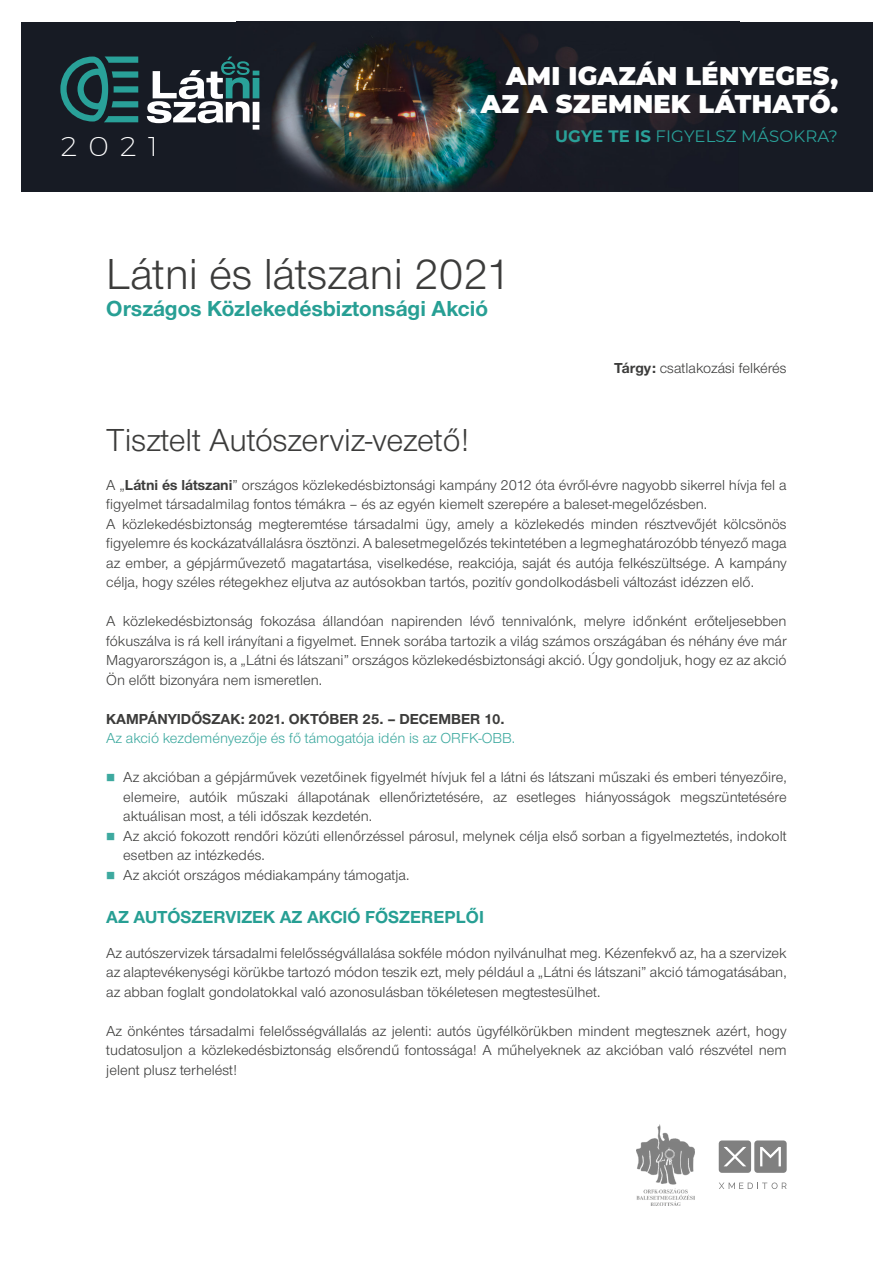
<style>
.page{position:relative;width:893px;height:1263px;background:#fff}
.page>*{position:absolute;margin:0;border:0;box-sizing:border-box;transform-origin:0 0}
.t1{font:45px "Nimbus San Nov TOT";color:#3c3c3b}
.t2{font:33px "Nimbus San Nov TOT";color:#3c3c3b}
.t3{font:200 27.15px "Montserrat";color:#fff;scale:1.11 1}
.t4{font:900 25.5px/27px "Montserrat";letter-spacing:.01em;color:#fff;text-align:right}
.t5{font:700 22.5px "Nimbus San Nov TOT";color:#279f94}
.t6{font:700 18px "Nimbus San Nov TOT";color:#279f94}
.t7{font:16.5px "Montserrat";letter-spacing:.01em;color:#29a199}
.t8{font:15px/19.5px "Nimbus San Nov TOT";color:#3c3c3b;text-align:justify}
.t9{font:15px "Nimbus San Nov TOT";color:#3da99f}
.t10{font:700 15px "Nimbus San Nov TOT";color:#3c3c3b}
.s1{font-weight:700}
.s2{font-family:"Liberation Sans";color:#3da99f}
</style>
<div class="page">
<svg style="left:719px;top:1182px;width:68px;height:7px"></svg>
<svg style="left:719px;top:1140px;width:68px;height:33px;background:#989898"></svg>
<img style="left:637px;top:1124px;width:57px;height:81px">
<div style="left:21px;top:22px;width:852px;height:169px;background:#171b24"></div>
<img style="left:259px;top:35px;width:448px;height:156px">
<svg style="left:60px;top:57px;width:78px;height:65px"></svg>
<svg style="left:147px;top:57px;width:112px;height:73px"></svg>
<h3 class="t3" style="left:60px;top:129px;width:90px">2021</h3>
<h3 class="t4" style="left:481px;top:61px;width:359px">AMI IGAZÁN LÉNYEGES,<br>AZ A SZEMNEK LÁTHATÓ.</h3>
<p class="t7" style="left:555px;top:125px;width:284px"><span class="s1">UGYE TE IS</span> FIGYELSZ MÁSOKRA?</p>
<h1 class="t1" style="left:106px;top:249px;width:406px">Látni és látszani 2021</h1>
<h3 class="t5" style="left:106px;top:296px;width:383px">Országos Közlekedésbiztonsági Akció</h3>
<p class="t8" style="left:614px;top:358px;width:174px"><span class="s1">Tárgy:</span> csatlakozási felkérés</p>
<h2 class="t2" style="left:106px;top:421px;width:364px">Tisztelt Autószerviz-vezető!</h2>
<p class="t8" style="left:106px;top:475px;width:682px;text-align:left">A „<span class="s1">Látni és látszani</span>” országos közlekedésbiztonsági kampány 2012 óta évről-évre nagyobb sikerrel hívja fel a figyelmet társadalmilag fontos témákra – és az egyén kiemelt szerepére a baleset-megelőzésben.<br>A közlekedésbiztonság megteremtése társadalmi ügy, amely a közlekedés minden résztvevőjét kölcsönös figyelemre és kockázatvállalásra ösztönzi. A balesetmegelőzés tekintetében a legmeghatározóbb tényező maga az ember, a gépjárművezető magatartása, viselkedése, reakciója, saját és autója felkészültsége. A kampány célja, hogy széles rétegekhez eljutva az autósokban tartós, pozitív gondolkodásbeli változást idézzen elő.</p>
<p class="t8" style="left:106px;top:611px;width:682px">A közlekedésbiztonság fokozása állandóan napirenden lévő tennivalónk, melyre időnként erőteljesebben fókuszálva is rá kell irányítani a figyelmet. Ennek sorába tartozik a világ számos országában és néhány éve már Magyarországon is, a „Látni és látszani” országos közlekedésbiztonsági akció. Úgy gondoljuk, hogy ez az akció Ön előtt bizonyára nem ismeretlen.</p>
<p class="t10" style="left:106px;top:710px;width:400px">KAMPÁNYIDŐSZAK: 2021. OKTÓBER 25. – DECEMBER 10.</p>
<p class="t9" style="left:106px;top:730px;width:410px">Az akció kezdeményezője és fő támogatója idén is az ORFK-OBB.</p>
<p class="t8" style="left:123px;top:767px;width:665px;text-indent:-17px"><span class="s2">■</span> Az akcióban a gépjárművek vezetőinek figyelmét hívjuk fel a látni és látszani műszaki és emberi tényezőire, elemeire, autóik műszaki állapotának ellenőriztetésére, az esetleges hiányosságok megszüntetésére aktuálisan most, a téli időszak kezdetén.</p>
<p class="t8" style="left:123px;top:826px;width:665px;text-indent:-17px"><span class="s2">■</span> Az akció fokozott rendőri közúti ellenőrzéssel párosul, melynek célja első sorban a figyelmeztetés, indokolt esetben az intézkedés.</p>
<p class="t8" style="left:106px;top:865px;width:305px"><span class="s2">■</span> Az akciót országos médiakampány támogatja.</p>
<p class="t6" style="left:106px;top:906px;width:379px">AZ AUTÓSZERVIZEK AZ AKCIÓ FŐSZEREPLŐ I</p>
<p class="t8" style="left:106px;top:943px;width:682px">Az autószervizek társadalmi felelősségvállalása sokféle módon nyilvánulhat meg. Kézenfekvő az, ha a szervizek az alaptevékenységi körükbe tartozó módon teszik ezt, mely például a „Látni és látszani” akció támogatásában, az abban foglalt gondolatokkal való azonosulásban tökéletesen megtestesülhet.</p>
<p class="t8" style="left:106px;top:1021px;width:682px">Az önkéntes társadalmi felelősségvállalás az jelenti: autós ügyfélkörükben mindent megtesznek azért, hogy tudatosuljon a közlekedésbiztonság elsőrendű fontossága! A műhelyeknek az akcióban való részvétel nem jelent plusz terhelést!</p>
</div>
